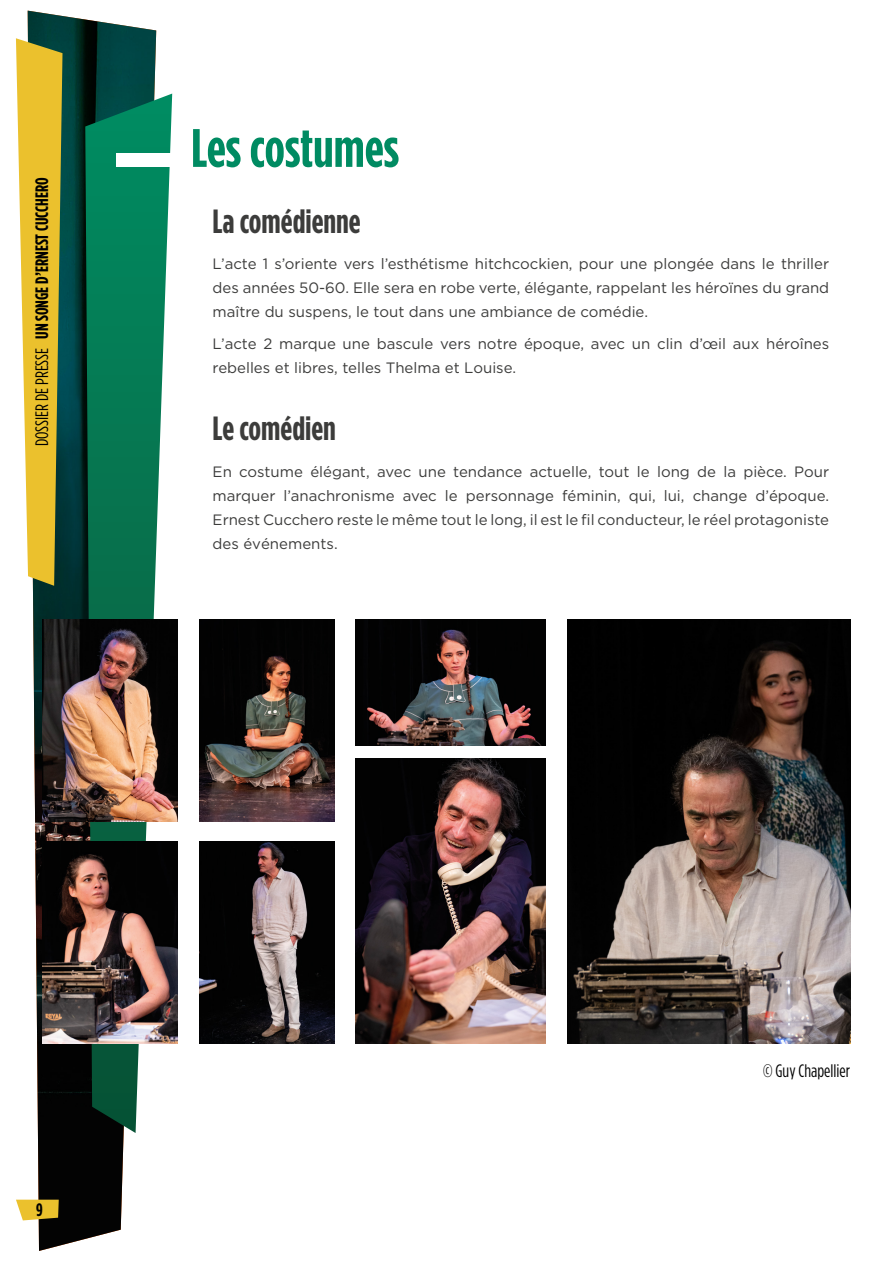
<style>
.page{position:relative;width:893px;height:1263px;background:#fff}
.page>*{position:absolute;margin:0;border:0;box-sizing:border-box;transform-origin:0 0}
.t1{font:700 54px "Gotham Condensed";color:#008b62}
.t2{font:700 33.45px "Gotham Condensed";color:#3c3c3b}
.t3{font:700 18px "Gotham Condensed";color:#000}
.t4{font:18px "Gotham Condensed";color:#000}
.t5{font:15px/24px "Gotham";color:#3c3c3b;text-align:justify}
.s1{font-weight:400}
</style>
<div class="page">
<img style="left:28px;top:11px;width:128px;height:1240px">
<svg style="left:85px;top:94px;width:87px;height:1039px;background:#2b8769"></svg>
<svg style="left:16px;top:38px;width:47px;height:548px;background:#d2ba4b"></svg>
<svg style="left:16px;top:1200px;width:43px;height:20px"></svg>
<div style="left:24px;top:1201px;width:30px;height:15px;background:#ebc12d"></div>
<div style="left:116px;top:154px;width:63px;height:13px;background:#fff"></div>
<img style="left:43px;top:619px;width:135px;height:202px">
<img style="left:43px;top:841px;width:135px;height:203px">
<img style="left:199px;top:841px;width:135px;height:203px">
<img style="left:199px;top:619px;width:135px;height:202px">
<img style="left:356px;top:759px;width:190px;height:285px">
<img style="left:567px;top:619px;width:283px;height:424px">
<img style="left:356px;top:619px;width:190px;height:127px">
<p class="t3" style="left:31px;top:446px;width:270px;rotate:-90deg"><span class="s1">DOSSIER DE PRESSE</span> UN SONGE D’ERNEST CUCCHERO</p>
<p class="t1" style="left:191px;top:116px;width:209px">Les costumes</p>
<p class="t2" style="left:213px;top:202px;width:150px">La comédienne</p>
<p class="t5" style="left:213px;top:252px;width:618px">L’acte 1 s’oriente vers l’esthétisme hitchcockien, pour une plongée dans le thriller des années 50-60. Elle sera en robe verte, élégante, rappelant les héroïnes du grand maître du suspens, le tout dans une ambiance de comédie.</p>
<p class="t5" style="left:213px;top:332px;width:618px">L’acte 2 marque une bascule vers notre époque, avec un clin d’œil aux héroînes rebelles et libres, telles Thelma et Louise.</p>
<p class="t2" style="left:213px;top:409px;width:125px">Le comédien</p>
<p class="t5" style="left:213px;top:459px;width:618px">En costume élégant, avec une tendance actuelle, tout le long de la pièce. Pour marquer l’anachronisme avec le personnage féminin, qui, lui, change d’époque.<br>Ernest Cucchero reste le même tout le long, il est le fil conducteur, le réel protagoniste des événements.</p>
<p class="t3" style="left:36px;top:1199px;width:8px">9</p>
<p class="t4" style="left:763px;top:1060px;width:89px">© Guy Chapellier</p>
</div>
